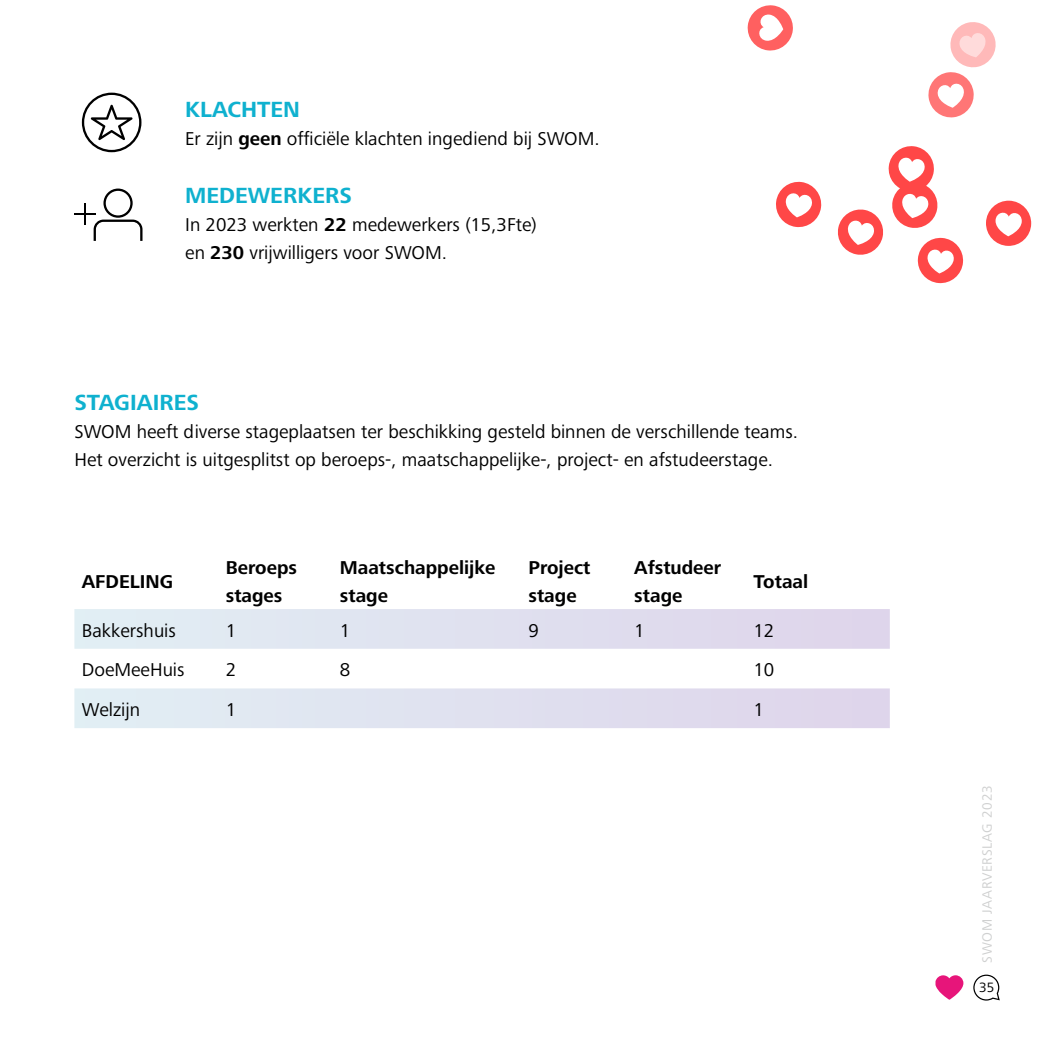
<style>
.page{position:relative;width:1042px;height:1042px;background:#fff}
.page>*{position:absolute;margin:0;border:0;box-sizing:border-box;transform-origin:0 0}
.t1{font:700 22.75px "Frutiger Next";color:#0fb1cf}
.t2{font:19.25px/28px "Frutiger Next";color:#000}
.t3{font:700 19.25px/28px "Frutiger Next";color:#000}
.t4{font:14px "Frutiger Next";letter-spacing:.05em;color:#cfd0d0}
.t5{font:14px "Frutiger Next";color:#000}
.s1{font-weight:700}
</style>
<div class="page">
<svg style="left:935px;top:975px;width:28px;height:25px"></svg>
<svg style="left:973px;top:974px;width:27px;height:26px"></svg>
<svg style="left:74px;top:609px;width:816px;height:119px"></svg>
<hr style="left:74px;top:213px;width:22px;height:2px;background:#000">
<hr style="left:84px;top:204px;width:2px;height:21px;background:#000">
<svg style="left:94px;top:189px;width:48px;height:52px"></svg>
<svg style="left:82px;top:93px;width:59px;height:59px"></svg>
<div style="left:985px;top:200px;width:46px;height:46px;background:#ff4747;border-radius:50%"></div>
<svg style="left:995px;top:212px;width:27px;height:24px"></svg>
<svg style="left:928px;top:22px;width:67px;height:95px"></svg>
<svg style="left:747px;top:5px;width:46px;height:46px"></svg>
<svg style="left:776px;top:181px;width:46px;height:47px"></svg>
<svg style="left:838px;top:146px;width:126px;height:138px"></svg>
<p class="t1" style="left:185px;top:97px;width:116px">KLACHTEN</p>
<p class="t2" style="left:185px;top:125px;width:416px">Er zijn <span class="s1">geen</span> officiële klachten ingediend bij SWOM.</p>
<p class="t1" style="left:185px;top:183px;width:168px">MEDEWERKERS</p>
<p class="t2" style="left:185px;top:211px;width:353px">In 2023 werkten <span class="s1">22</span> medewerkers (15,3Fte) en <span class="s1">230</span> vrijwilligers voor SWOM.</p>
<p class="t1" style="left:74px;top:390px;width:126px">STAGIAIRES</p>
<p class="t2" style="left:74px;top:418px;width:725px">SWOM heeft diverse stageplaatsen ter beschikking gesteld binnen de verschillende teams.<br>Het overzicht is uitgesplitst op beroeps-, maatschappelijke-, project- en afstudeerstage.</p>
<p class="t3" style="left:82px;top:567px;width:93px">AFDELING</p>
<p class="t3" style="left:226px;top:553px;width:73px">Beroeps stages</p>
<p class="t3" style="left:340px;top:553px;width:157px">Maatschappelijke stage</p>
<p class="t3" style="left:528px;top:553px;width:64px">Project stage</p>
<p class="t3" style="left:634px;top:553px;width:89px">Afstudeer stage</p>
<p class="t3" style="left:753px;top:567px;width:56px">Totaal</p>
<p class="t2" style="left:82px;top:616px;width:96px">Bakkershuis</p>
<p class="t2" style="left:226px;top:616px;width:12px">1</p>
<p class="t2" style="left:340px;top:616px;width:12px">1</p>
<p class="t2" style="left:528px;top:616px;width:12px">9</p>
<p class="t2" style="left:634px;top:616px;width:12px">1</p>
<p class="t2" style="left:753px;top:616px;width:22px">12</p>
<p class="t2" style="left:82px;top:656px;width:104px">DoeMeeHuis</p>
<p class="t2" style="left:226px;top:656px;width:12px">2</p>
<p class="t2" style="left:340px;top:656px;width:12px">8</p>
<p class="t2" style="left:753px;top:656px;width:22px">10</p>
<p class="t2" style="left:82px;top:695px;width:60px">Welzijn</p>
<p class="t2" style="left:226px;top:695px;width:12px">1</p>
<p class="t2" style="left:753px;top:695px;width:12px">1</p>
<p class="t4" style="left:979px;top:962px;width:179px;rotate:-90deg">SWOM JAARVERSLAG 2023</p>
<p class="t5" style="left:979px;top:979px;width:17px">35</p>
</div>
